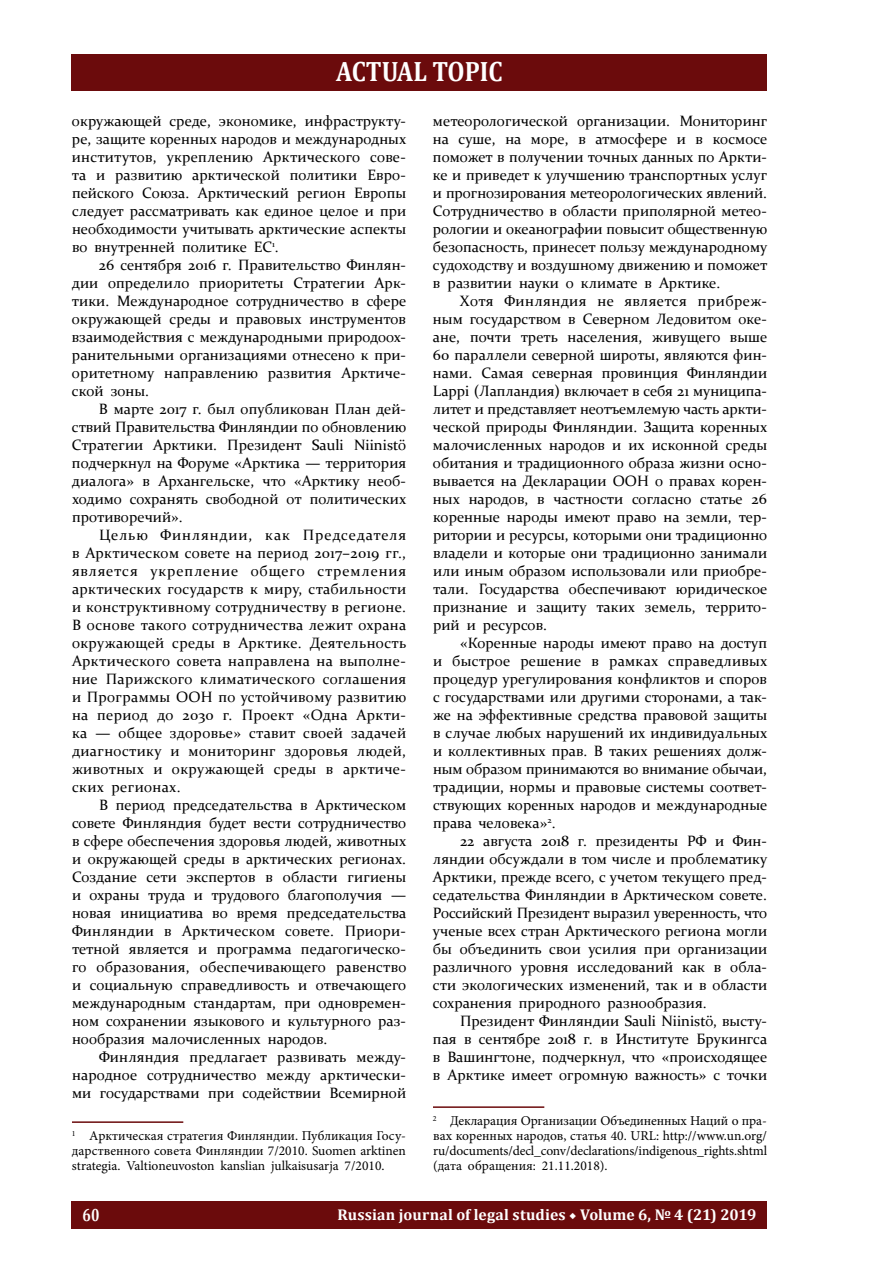
<style>
.page{position:relative;width:893px;height:1263px;background:#fff}
.page>*{position:absolute;margin:0;border:0;box-sizing:border-box;transform-origin:0 0}
.t1{font:700 28.2px "Cambria";color:#fff;scale:.88 1}
.t2{font:700 17.85px "Cambria";color:#fff;scale:.8 1}
.t3{font:700 15.6px "Cambria";letter-spacing:.005em;color:#fff}
.t4{font:15px/18px "Constantia";color:#000;text-align:justify}
.t5{font:13.5px/15px "Minion Pro";letter-spacing:-.005em;color:#000;text-align:justify}
.s1{font-family:"Minion Pro";font-weight:400}
</style>
<div class="page">
<div style="left:72px;top:1202px;width:695px;height:27px;background:#6b0b0c"></div>
<div style="left:72px;top:54px;width:695px;height:36px;background:#6b0b0c"></div>
<hr style="left:72px;top:1121px;width:111px;height:2px;background:#6b0b0c">
<hr style="left:433px;top:1106px;width:111px;height:2px;background:#6b0b0c">
<h1 class="t1" style="left:336px;top:51px;width:191px">actual topic</h1>
<p class="t4" style="left:72px;top:111px;width:336px">окружающей среде, экономике, инфраструкту&shy;ре, защите коренных народов и международных институтов, укреплению Арктического сове&shy;та и развитию арктической политики Евро&shy;пейского Союза. Арктический регион Европы следует рассматривать как единое целое и при необходимости учитывать арктические аспекты во внутренней политике ЕС<sup>1</sup>.</p>
<p class="t4" style="left:72px;top:255px;width:336px;text-indent:27px">26 сентября 2016 г. Правительство Финлян&shy;дии определило приоритеты Стратегии Арк&shy;тики. Международное сотрудничество в сфере окружающей среды и правовых инструментов взаимодействия с международными природоох&shy;ранительными организациями отнесено к при&shy;оритетному направлению развития Арктиче&shy;ской зоны.</p>
<p class="t4" style="left:72px;top:399px;width:336px;text-indent:27px">В марте 2017 г. был опубликован План дей&shy;ствий Правительства Финляндии по обновлению Стратегии Арктики. Президент Sauli Niinistö подчеркнул на Форуме «Арктика — территория диалога» в Архангельске, что «Арктику необ&shy;ходимо сохранять свободной от политических противоречий».</p>
<p class="t4" style="left:72px;top:525px;width:336px;text-indent:27px">Целью Финляндии, как Председателя в Арктическом совете на период 2017–2019 гг., является укрепление общего стремления арктических государств к миру, стабильности и конструктивному сотрудничеству в регионе.<br>В основе такого сотрудничества лежит охрана окружающей среды в Арктике. Деятельность Арктического совета направлена на выполне&shy;ние Парижского климатического соглашения и Программы ООН по устойчивому развитию на период до 2030 г. Проект «Одна Аркти&shy;ка — общее здоровье» ставит своей задачей диагностику и мониторинг здоровья людей, животных и окружающей среды в арктиче&shy;ских регионах.</p>
<p class="t4" style="left:72px;top:795px;width:336px;text-indent:27px">В период председательства в Арктическом совете Финляндия будет вести сотрудничество в сфере обеспечения здоровья людей, животных и окружающей среды в арктических регионах.<br>Создание сети экспертов в области гигиены и охраны труда и трудового благополучия — новая инициатива во время председательства Финляндии в Арктическом совете. Приори&shy;тетной является и программа педагогическо&shy;го образования, обеспечивающего равенство и социальную справедливость и отвечающего международным стандартам, при одновремен&shy;ном сохранении языкового и культурного раз&shy;нообразия малочисленных народов.</p>
<p class="t4" style="left:72px;top:1047px;width:336px;text-indent:27px">Финляндия предлагает развивать между&shy;народное сотрудничество между арктически&shy;ми государствами при содействии Всемирной</p>
<p class="t5" style="left:72px;top:1128px;width:335px"><sup>1</sup> Арктическая стратегия Финляндии. Публикация Госу&shy;дарственного совета Финляндии 7/2010. Suomen arktinen strategia. Valtioneuvoston kanslian julkaisusarja 7/2010.</p>
<p class="t4" style="left:433px;top:111px;width:336px">метеорологической организации. Мониторинг на суше, на море, в атмосфере и в космосе поможет в получении точных данных по Аркти&shy;ке и приведет к улучшению транспортных услуг и прогнозирования метеорологических явлений.<br>Сотрудничество в области приполярной метео&shy;рологии и океанографии повысит общественную безопасность, принесет пользу международному судоходству и воздушному движению и поможет в развитии науки о климате в Арктике.</p>
<p class="t4" style="left:433px;top:291px;width:336px;text-indent:27px">Хотя Финляндия не является прибреж&shy;ным государством в Северном Ледовитом оке&shy;ане, почти треть населения, живущего выше 60 параллели северной широты, являются фин&shy;нами. Самая северная провинция Финляндии Lappi (Лапландия) включает в себя 21 муниципа&shy;литет и представляет неотъемлемую часть аркти&shy;ческой природы Финляндии. Защита коренных малочисленных народов и их исконной среды обитания и традиционного образа жизни осно&shy;вывается на Декларации ООН о правах корен&shy;ных народов, в частности согласно статье 26 коренные народы имеют право на земли, тер&shy;ритории и ресурсы, которыми они традиционно владели и которые они традиционно занимали или иным образом использовали или приобре&shy;тали. Государства обеспечивают юридическое признание и защиту таких земель, террито&shy;рий и ресурсов.</p>
<p class="t4" style="left:433px;top:633px;width:336px;text-indent:27px">«Коренные народы имеют право на доступ и быстрое решение в рамках справедливых процедур урегулирования конфликтов и споров с государствами или другими сторонами, а так&shy;же на эффективные средства правовой защиты в случае любых нарушений их индивидуальных и коллективных прав. В таких решениях долж&shy;ным образом принимаются во внимание обычаи, традиции, нормы и правовые системы соответ&shy;ствующих коренных народов и международные права человека»<sup>2</sup>.</p>
<p class="t4" style="left:433px;top:831px;width:336px;text-indent:27px">22 августа 2018 г. президенты РФ и Фин&shy;ляндии обсуждали в том числе и проблематику Арктики, прежде всего, с учетом текущего пред&shy;седательства Финляндии в Арктическом совете.<br>Российский Президент выразил уверенность, что ученые всех стран Арктического региона могли бы объединить свои усилия при организации различного уровня исследований как в обла&shy;сти экологических изменений, так и в области сохранения природного разнообразия.</p>
<p class="t4" style="left:433px;top:1011px;width:336px;text-indent:27px">Президент Финляндии Sauli Niinistö, высту&shy;пая в сентябре 2018 г. в Институте Брукингса в Вашингтоне, подчеркнул, что «происходящее в Арктике имеет огромную важность» с точки</p>
<p class="t5" style="left:433px;top:1113px;width:336px"><sup>2</sup> Декларация Организации Объединенных Наций о пра&shy;вах коренных народов, статья 40. URL: http://www.un.org/ ru/documents/decl_conv/declarations/indigenous_rights.shtml (дата обращения: 21.11.2018).</p>
<p class="t2" style="left:83px;top:1202px;width:23px">60</p>
<p class="t3" style="left:337px;top:1203px;width:420px">Russian journal of legal studies <span class="s1">◆</span> Volume 6, № 4 (21) 2019</p>
</div>
